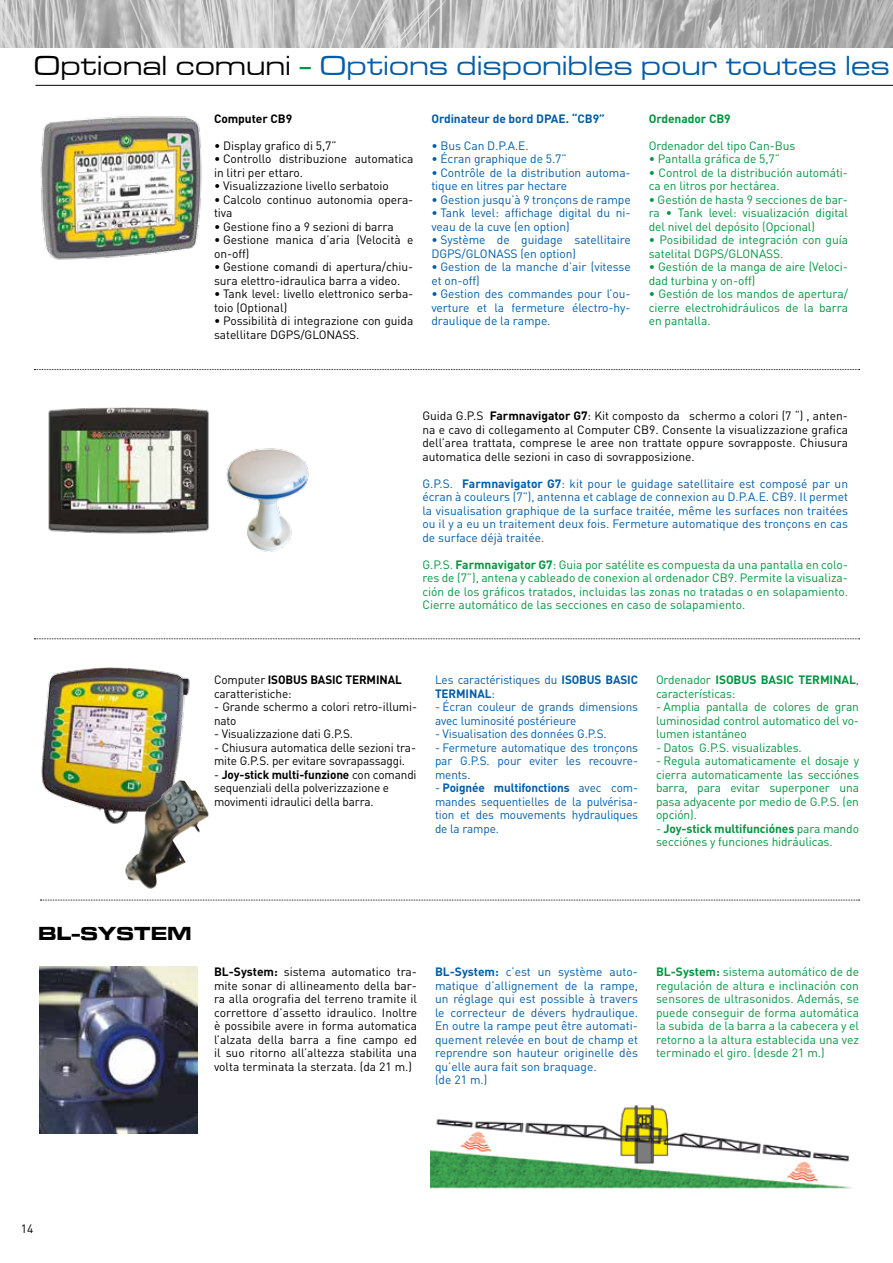
<style>
.page{position:relative;width:893px;height:1263px;background:#fff}
.page>*{position:absolute;margin:0;border:0;box-sizing:border-box;transform-origin:0 0}
.t1{font:500 expanded 28.5px "Microgramma Com";letter-spacing:.04em;color:#005da9}
.t2{font:700 expanded 19.5px "Microgramma Com";letter-spacing:.04em;color:#000}
.t3{font:12px/13.5px "DIN";letter-spacing:-.005em;color:#009641;text-align:justify}
.t4{font:12px/13.5px "DIN";letter-spacing:-.005em;color:#005da9}
.t5{font:12px/13.5px "DIN";letter-spacing:-.005em;color:#000}
.t6{font:700 12px "DIN";letter-spacing:-.005em;color:#005da9}
.t7{font:700 12px "DIN";letter-spacing:-.005em;color:#009641}
.t8{font:700 12px "DIN";letter-spacing:-.005em;color:#000}
.s1{color:#000}
.s2{color:#009641}
.s3{font-weight:700}
</style>
<div class="page">
<img style="left:40px;top:116px;width:162px;height:144px">
<img style="left:41px;top:667px;width:151px;height:159px">
<img style="left:152px;top:780px;width:28px;height:25px">
<img style="left:40px;top:966px;width:158px;height:167px">
<img style="left:430px;top:1105px;width:422px;height:84px">
<hr style="left:36px;top:85px;width:857px;height:1px;background:#000">
<svg style="left:34px;top:369px;width:826px;height:1px"></svg>
<svg style="left:34px;top:638px;width:826px;height:1px"></svg>
<img style="left:48px;top:407px;width:161px;height:127px">
<img style="left:226px;top:448px;width:83px;height:104px">
<svg style="left:40px;top:900px;width:820px;height:1px"></svg>
<img style="left:0;top:0;width:893px;height:48px">
<h1 class="t1" style="left:34px;top:47px;width:857px"><span class="s1">Optional comuni</span> <span class="s2">-</span> Options disponibles pour toutes les</h1>
<p class="t8" style="left:214px;top:110px;width:80px">Computer CB9</p>
<p class="t5" style="left:214px;top:139px;width:124px">• Display grafico di 5,7”</p>
<p class="t5" style="left:214px;top:152px;width:201px">• Controllo distribuzione automatica in litri per ettaro.</p>
<p class="t5" style="left:214px;top:179px;width:176px">• Visualizzazione livello serbatoio</p>
<p class="t5" style="left:214px;top:193px;width:201px">• Calcolo continuo autonomia opera&shy;tiva</p>
<p class="t5" style="left:214px;top:220px;width:181px">• Gestione fino a 9 sezioni di barra</p>
<p class="t5" style="left:214px;top:233px;width:201px">• Gestione manica d’aria (Velocità e on-off)</p>
<p class="t5" style="left:214px;top:260px;width:201px">• Gestione comandi di apertura/chiu&shy;sura elettro-idraulica barra a video.</p>
<p class="t5" style="left:214px;top:287px;width:201px">• Tank level: livello elettronico serba&shy;toio (Optional)</p>
<p class="t5" style="left:214px;top:314px;width:201px">• Possibilità di integrazione con guida satellitare DGPS/GLONASS.</p>
<p class="t6" style="left:431px;top:110px;width:175px">Ordinateur de bord DPAE. “CB9”</p>
<p class="t4" style="left:431px;top:139px;width:99px">• Bus Can D.P.A.E.</p>
<p class="t4" style="left:431px;top:152px;width:137px">• Écran graphique de 5.7”</p>
<p class="t4" style="left:431px;top:166px;width:201px">• Contrôle de la distribution automa&shy;tique en litres par hectare</p>
<p class="t4" style="left:431px;top:193px;width:201px">• Gestion jusqu’à 9 tronçons de rampe</p>
<p class="t4" style="left:431px;top:206px;width:201px">• Tank level: affichage digital du ni&shy;veau de la cuve (en option)</p>
<p class="t4" style="left:431px;top:233px;width:201px">• Système de guidage satellitaire<br>DGPS/GLONASS (en option)</p>
<p class="t4" style="left:431px;top:260px;width:201px">• Gestion de la manche d’air (vitesse et on-off)</p>
<p class="t4" style="left:431px;top:287px;width:201px;text-align:justify">• Gestion des commandes pour l’ou&shy;verture et la fermeture électro-hy&shy;draulique de la rampe.</p>
<p class="t7" style="left:649px;top:110px;width:84px">Ordenador CB9</p>
<p class="t3" style="left:649px;top:139px;width:148px">Ordenador del tipo Can-Bus</p>
<p class="t3" style="left:649px;top:152px;width:133px">• Pantalla gráfica de 5,7”</p>
<p class="t3" style="left:649px;top:166px;width:201px">• Control de la distribución automáti&shy;ca en litros por hectárea.</p>
<p class="t3" style="left:649px;top:193px;width:201px">• Gestión de hasta 9 secciones de bar&shy;ra • Tank level: visualización digital del nivel del depósito (Opcional)</p>
<p class="t3" style="left:649px;top:233px;width:201px">• Posibilidad de integración con guía satelital DGPS/GLONASS.</p>
<p class="t3" style="left:649px;top:260px;width:201px">• Gestión de la manga de aire (Veloci&shy;dad turbina y on-off)</p>
<p class="t3" style="left:649px;top:287px;width:201px">• Gestión de los mandos de apertura/ cierre electrohidráulicos de la barra en pantalla.</p>
<p class="t5" style="left:422px;top:409px;width:427px;text-align:justify">Guida G.P.S <span class="s3">Farmnavigator G7</span>: Kit composto da schermo a colori (7 “) , anten&shy;na e cavo di collegamento al Computer CB9. Consente la visualizzazione grafica dell’area trattata, comprese le aree non trattate oppure sovrapposte. Chiusura automatica delle sezioni in caso di sovrapposizione.</p>
<p class="t4" style="left:422px;top:477px;width:427px;text-align:justify">G.P.S. <span class="s3">Farmnavigator G7</span>: kit pour le guidage satellitaire est composé par un écran à couleurs (7”), antenna et cablage de connexion au D.P.A.E. CB9. Il permet la visualisation graphique de la surface traitée, même les surfaces non traitées ou il y a eu un traitement deux fois. Fermeture automatique des tronçons en cas de surface déjà traitée.</p>
<p class="t3" style="left:422px;top:558px;width:427px">G.P.S. <span class="s3">Farmnavigator G7</span>: Guia por satélite es compuesta da una pantalla en colo&shy;res de (7”), antena y cableado de conexion al ordenador CB9. Permite la visualiza&shy;ción de los gráficos tratados, incluidas las zonas no tratadas o en solapamiento.<br>Cierre automático de las secciones en caso de solapamiento.</p>
<p class="t5" style="left:214px;top:673px;width:189px">Computer <span class="s3">ISOBUS BASIC TERMINAL </span>caratteristiche:</p>
<p class="t5" style="left:214px;top:700px;width:204px">- Grande schermo a colori retro-illumi&shy;nato</p>
<p class="t5" style="left:214px;top:727px;width:141px">- Visualizzazione dati G.P.S.</p>
<p class="t5" style="left:214px;top:741px;width:204px">- Chiusura automatica delle sezioni tra&shy;mite G.P.S. per evitare sovrapassaggi.</p>
<p class="t5" style="left:214px;top:768px;width:204px">- <span class="s3">Joy-stick multi-funzione</span> con comandi sequenziali della polverizzazione e movimenti idraulici della barra.</p>
<p class="t4" style="left:435px;top:673px;width:204px">Les caractéristiques du <span class="s3">ISOBUS BASIC<br>TERMINAL</span>:</p>
<p class="t4" style="left:435px;top:700px;width:204px">- Écran couleur de grands dimensions avec luminosité postérieure</p>
<p class="t4" style="left:435px;top:727px;width:173px">- Visualisation des données G.P.S.</p>
<p class="t4" style="left:435px;top:741px;width:204px;text-align:justify">- Fermeture automatique des tronçons par G.P.S. pour eviter les recouvre&shy;ments.</p>
<p class="t4" style="left:435px;top:781px;width:204px;text-align:justify">- <span class="s3">Poignée multifonctions</span> avec com&shy;mandes sequentielles de la pulvérisa&shy;tion et des mouvements hydrauliques de la rampe.</p>
<p class="t3" style="left:656px;top:673px;width:204px">Ordenador <span class="s3">ISOBUS BASIC TERMINAL</span>, características:</p>
<p class="t3" style="left:656px;top:700px;width:204px">- Amplia pantalla de colores de gran luminosidad control automatico del vo&shy;lumen istantáneo</p>
<p class="t3" style="left:656px;top:741px;width:147px">- Datos G.P.S. visualizables.</p>
<p class="t3" style="left:656px;top:754px;width:204px">- Regula automaticamente el dosaje y cierra automaticamente las secciónes barra, para evitar superponer una pasa adyacente por medio de G.P.S. (en opción).</p>
<p class="t3" style="left:656px;top:822px;width:204px">- <span class="s3">Joy-stick multifunciónes</span> para mando secciónes y funciones hidráulicas.</p>
<h2 class="t2" style="left:38px;top:920px;width:155px">BL-SYSTEM</h2>
<p class="t5" style="left:214px;top:965px;width:204px;text-align:justify"><span class="s3">BL-System:</span> sistema automatico tra&shy;mite sonar di allineamento della bar&shy;ra alla orografia del terreno tramite il correttore d’assetto idraulico. Inoltre è possibile avere in forma automatica l’alzata della barra a fine campo ed il suo ritorno all’altezza stabilita una volta terminata la sterzata. (da 21 m.)</p>
<p class="t4" style="left:435px;top:965px;width:204px"><span class="s3">BL-System:</span> c’est un système auto&shy;matique d’allignement de la rampe, un réglage qui est possible à travers le correcteur de dévers hydraulique.<br>En outre la rampe peut être automati&shy;quement relevée en bout de champ et reprendre son hauteur originelle dès qu’elle aura fait son braquage.<br>(de 21 m.)</p>
<p class="t3" style="left:656px;top:965px;width:205px"><span class="s3">BL-System:</span> sistema automático de de regulación de altura e inclinación con sensores de ultrasonidos. Además, se puede conseguir de forma automática la subida de la barra a la cabecera y el retorno a la altura establecida una vez terminado el giro. (desde 21 m.)</p>
<p class="t5" style="left:21px;top:1222px;width:14px">14</p>
</div>
